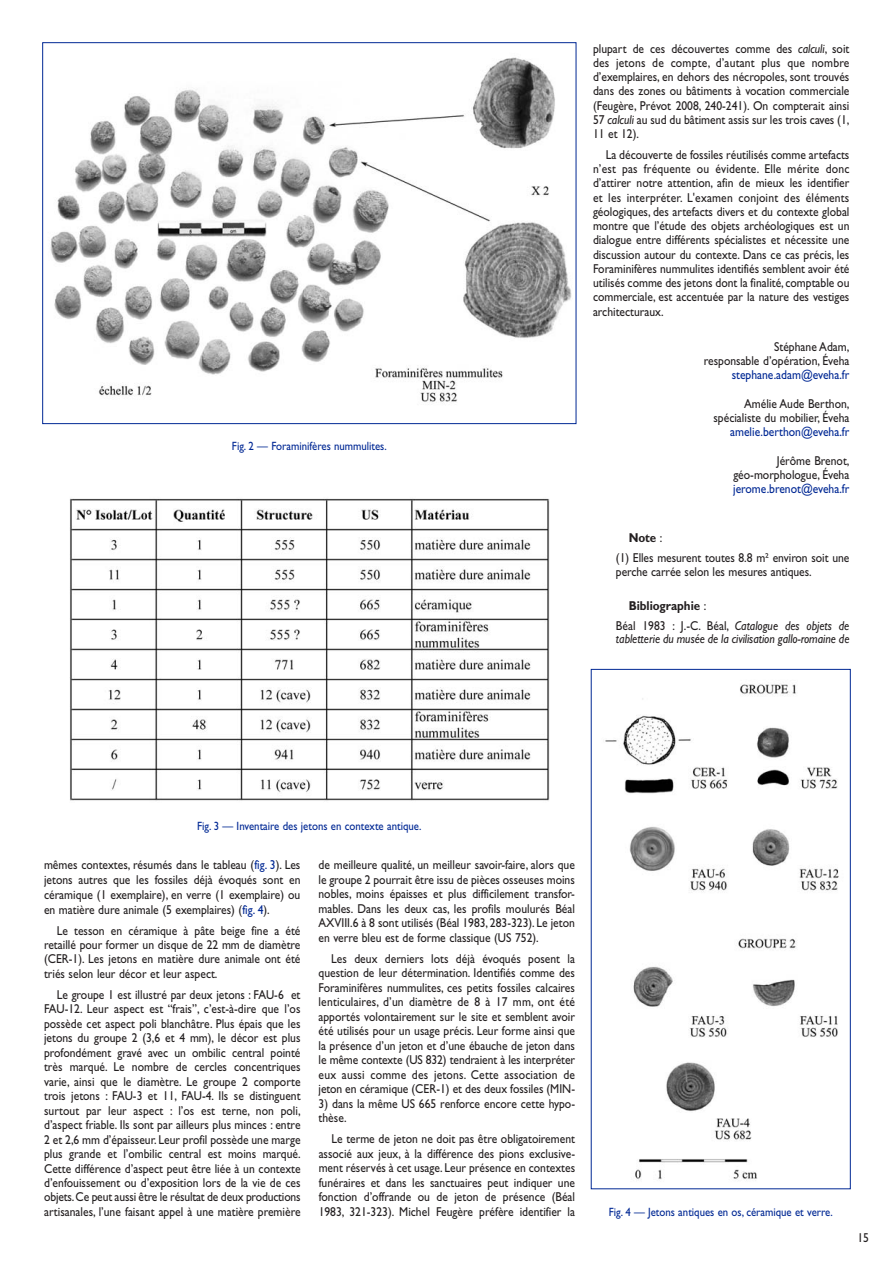
<style>
.page{position:relative;width:893px;height:1263px;background:#fff}
.page>*{position:absolute;margin:0;border:0;box-sizing:border-box;transform-origin:0 0}
.t1{font:12.9px/14.5px "Gill Sans";color:#231f20;text-align:justify;scale:.9 1}
.t2{font:12.9px "Gill Sans";color:#002894;scale:.9 1}
.t3{font:italic 12.9px "Gill Sans";color:#231f20;scale:.9 1}
.t4{font:12px "Gill Sans";color:#002894;scale:.9 1}
.s1{font-style:italic}
.s2{font-weight:700}
.s3{color:#002894}
</style>
<div class="page">
<img style="left:50px;top:57px;width:522px;height:345px">
<img style="left:70px;top:498px;width:479px;height:303px">
<img style="left:605px;top:684px;width:234px;height:496px">
<p class="t4" style="left:232px;top:442px;width:174px">Fig. 2 — Foraminifères nummulites.</p>
<p class="t1" style="left:593px;top:42px;width:286px">plupart de ces découvertes comme des <span class="s1">calculi</span>, soit des jetons de compte, d’autant plus que nombre d’exemplaires, en dehors des nécropoles, sont trouvés dans des zones ou bâtiments à vocation commerciale (Feugère, Prévot 2008, 240-241). On compterait ainsi 57 <span class="s1">calculi</span> au sud du bâtiment assis sur les trois caves (1, 11 et 12).</p>
<p class="t1" style="left:593px;top:149px;width:286px;text-indent:13px">La découverte de fossiles réutilisés comme artefacts n’est pas fréquente ou évidente. Elle mérite donc d’attirer notre attention, afin de mieux les identifier et les interpréter. L'examen conjoint des éléments géologiques, des artefacts divers et du contexte global montre que l’étude des objets archéologiques est un dialogue entre différents spécialistes et nécessite une discussion autour du contexte. Dans ce cas précis, les Foraminifères nummulites identifiés semblent avoir été utilisés comme des jetons dont la finalité, comptable ou commerciale, est accentuée par la nature des vestiges architecturaux.</p>
<p class="t1" style="left:704px;top:340px;width:163px;text-align:right">Stéphane Adam,<br>responsable d’opération, Éveha</p>
<p class="t2" style="left:732px;top:370px;width:132px">stephane.adam@eveha.fr</p>
<p class="t1" style="left:713px;top:397px;width:153px;text-align:right">Amélie Aude Berthon, spécialiste du mobilier, Éveha</p>
<p class="t2" style="left:730px;top:427px;width:134px">amelie.berthon@eveha.fr</p>
<p class="t1" style="left:733px;top:454px;width:130px;text-align:right">Jérôme Brenot, géo-morphologue, Éveha</p>
<p class="t2" style="left:733px;top:484px;width:131px">jerome.brenot@eveha.fr</p>
<p class="t1" style="left:616px;top:528px;width:261px;line-height:20.1px;text-indent:13px"><span class="s2">Note</span> :<br>(1) Elles mesurent toutes 8.8 m² environ soit une</p>
<p class="t1" style="left:616px;top:566px;width:219px">perche carrée selon les mesures antiques.</p>
<p class="t1" style="left:616px;top:597px;width:261px;line-height:19.5px;text-indent:13px"><span class="s2">Bibliographie</span> :<br>Béal 1983 : J.-C. Béal, <span class="s1">Catalogue des objets de</span></p>
<p class="t3" style="left:616px;top:634px;width:261px">tabletterie du musée de la civilisation gallo-romaine de</p>
<p class="t4" style="left:197px;top:821px;width:251px">Fig. 3 — Inventaire des jetons en contexte antique.</p>
<p class="t1" style="left:44px;top:859px;width:286px">mêmes contextes, résumés dans le tableau (<span class="s3">fig. 3</span>). Les jetons autres que les fossiles déjà évoqués sont en céramique (1 exemplaire), en verre (1 exemplaire) ou en matière dure animale (5 exemplaires) (<span class="s3">fig. 4</span>).</p>
<p class="t1" style="left:44px;top:924px;width:286px;text-indent:13px">Le tesson en céramique à pâte beige fine a été retaillé pour former un disque de 22 mm de diamètre (CER-1). Les jetons en matière dure animale ont été triés selon leur décor et leur aspect.</p>
<p class="t1" style="left:44px;top:988px;width:287px;text-indent:13px">Le groupe 1 est illustré par deux jetons : FAU-6 et FAU-12. Leur aspect est “frais”, c’est-à-dire que l’os possède cet aspect poli blanchâtre. Plus épais que les jetons du groupe 2 (3,6 et 4 mm), le décor est plus profondément gravé avec un ombilic central pointé très marqué. Le nombre de cercles concentriques varie, ainsi que le diamètre. Le groupe 2 comporte trois jetons : FAU-3 et 11, FAU-4. Ils se distinguent surtout par leur aspect : l’os est terne, non poli, d’aspect friable. Ils sont par ailleurs plus minces : entre 2 et 2,6 mm d’épaisseur. Leur profil possède une marge plus grande et l’ombilic central est moins marqué.<br>Cette différence d’aspect peut être liée à un contexte d’enfouissement ou d’exposition lors de la vie de ces objets. Ce peut aussi être le résultat de deux productions artisanales, l’une faisant appel à une matière première</p>
<p class="t1" style="left:318px;top:859px;width:286px">de meilleure qualité, un meilleur savoir-faire, alors que le groupe 2 pourrait être issu de pièces osseuses moins nobles, moins épaisses et plus difficilement transfor&shy;mables. Dans les deux cas, les profils moulurés Béal AXVIII.6 à 8 sont utilisés (Béal 1983, 283-323). Le jeton en verre bleu est de forme classique (US 752).</p>
<p class="t1" style="left:319px;top:952px;width:287px;text-indent:13px">Les deux derniers lots déjà évoqués posent la question de leur détermination. Identifiés comme des Foraminifères nummulites, ces petits fossiles calcaires lenticulaires, d’un diamètre de 8 à 17 mm, ont été apportés volontairement sur le site et semblent avoir été utilisés pour un usage précis. Leur forme ainsi que la présence d’un jeton et d’une ébauche de jeton dans le même contexte (US 832) tendraient à les interpréter eux aussi comme des jetons. Cette association de jeton en céramique (CER-1) et des deux fossiles (MIN-</p>
<p class="t1" style="left:319px;top:1097px;width:286px">3) dans la même US 665 renforce encore cette hypo&shy;thèse.</p>
<p class="t1" style="left:319px;top:1133px;width:286px;text-indent:13px">Le terme de jeton ne doit pas être obligatoirement associé aux jeux, à la différence des pions exclusive&shy;ment réservés à cet usage. Leur présence en contextes funéraires et dans les sanctuaires peut indiquer une fonction d’offrande ou de jeton de présence (Béal 1983, 321-323). Michel Feugère préfère identifier la</p>
<p class="t4" style="left:609px;top:1207px;width:250px">Fig. 4 — Jetons antiques en os, céramique et verre.</p>
<p class="t1" style="left:857px;top:1231px;width:14px">15</p>
</div>
